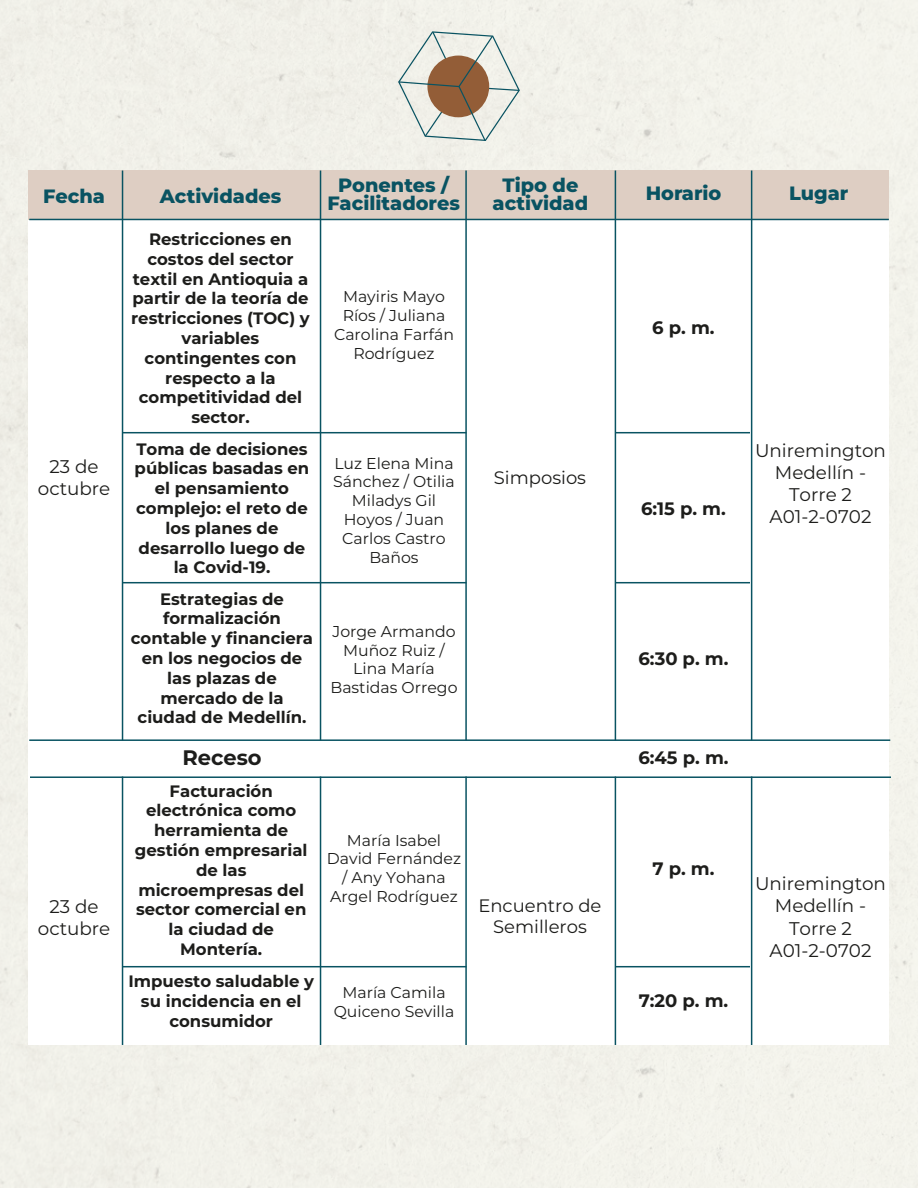
<style>
.page{position:relative;width:918px;height:1188px;background:#fff}
.page>*{position:absolute;margin:0;border:0;box-sizing:border-box;transform-origin:0 0}
.t1{font:700 21px "Montserrat";color:#1d1d1b}
.t2{font:800 19.2px/18.3px "Montserrat";color:#095362;text-align:center}
.t3{font:18.3px/22px "Montserrat";color:#1d1d1b;text-align:center}
.t4{font:700 18px "Montserrat";color:#1d1d1b}
.t5{font:18px/21.6px "Montserrat";color:#1d1d1b;text-align:center}
.t6{font:700 16.5px/19.8px "Montserrat";color:#1d1d1b;text-align:center}
.t7{font:15.75px/18.9px "Montserrat";color:#1d1d1b;text-align:center}
</style>
<div class="page">
<div style="left:28px;top:170px;width:862px;height:50px;background:#decec3"></div>
<hr style="left:29px;top:219px;width:860px;height:1px;background:#095362">
<hr style="left:122px;top:432px;width:344px;height:1px;background:#095362">
<hr style="left:320px;top:171px;width:1px;height:569px;background:#095362">
<hr style="left:122px;top:171px;width:1px;height:569px;background:#095362">
<hr style="left:465px;top:171px;width:2px;height:569px;background:#095362">
<hr style="left:615px;top:171px;width:1px;height:569px;background:#095362">
<hr style="left:751px;top:171px;width:1px;height:569px;background:#095362">
<hr style="left:320px;top:777px;width:1px;height:268px;background:#095362">
<hr style="left:122px;top:777px;width:1px;height:268px;background:#095362">
<hr style="left:465px;top:777px;width:2px;height:268px;background:#095362">
<hr style="left:615px;top:777px;width:1px;height:268px;background:#095362">
<hr style="left:751px;top:777px;width:1px;height:268px;background:#095362">
<hr style="left:616px;top:432px;width:134px;height:1px;background:#095362">
<hr style="left:122px;top:582px;width:344px;height:1px;background:#095362">
<hr style="left:616px;top:582px;width:134px;height:1px;background:#095362">
<hr style="left:122px;top:966px;width:344px;height:1px;background:#095362">
<hr style="left:616px;top:966px;width:134px;height:1px;background:#095362">
<hr style="left:29px;top:739px;width:861px;height:2px;background:#095362">
<hr style="left:30px;top:776px;width:861px;height:2px;background:#095362">
<svg style="left:398px;top:31px;width:122px;height:110px;background:#cfc7ba"></svg>
<p class="t2" style="left:43px;top:186px;width:63px">Fecha</p>
<p class="t2" style="left:160px;top:186px;width:123px">Actividades</p>
<p class="t2" style="left:327px;top:175px;width:134px">Ponentes /<br>Facilitadores</p>
<p class="t2" style="left:493px;top:175px;width:97px">Tipo de actividad</p>
<p class="t2" style="left:646px;top:183px;width:77px">Horario</p>
<p class="t6" style="left:131px;top:228px;width:180px">Restricciones en costos del sector textil en Antioquia a partir de la teoría de restricciones (TOC) y variables contingentes con respecto a la competitividad del sector.</p>
<p class="t7" style="left:334px;top:287px;width:121px">Mayiris Mayo<br>Ríos / Juliana<br>Carolina Farfán<br>Rodríguez</p>
<p class="t4" style="left:652px;top:314px;width:64px">6 p. m.</p>
<p class="t3" style="left:38px;top:455px;width:74px">23 de octubre</p>
<p class="t3" style="left:38px;top:895px;width:74px">23 de octubre</p>
<p class="t6" style="left:135px;top:438px;width:176px">Toma de decisiones públicas basadas en el pensamiento complejo: el reto de los planes de desarrollo luego de la Covid-19.</p>
<p class="t6" style="left:131px;top:588px;width:184px">Estrategias de formalización contable y financiera en los negocios de las plazas de mercado de la ciudad de Medellín.</p>
<p class="t1" style="left:182px;top:742px;width:81px">Receso</p>
<p class="t6" style="left:135px;top:780px;width:174px">Facturación electrónica como herramienta de gestión empresarial de las microempresas del sector comercial en la ciudad de<br>Montería.</p>
<p class="t6" style="left:129px;top:970px;width:187px">Impuesto saludable y su incidencia en el consumidor</p>
<p class="t7" style="left:333px;top:453px;width:123px">Luz Elena Mina<br>Sánchez / Otilia<br>Miladys Gil<br>Hoyos / Juan<br>Carlos Castro<br>Baños</p>
<p class="t7" style="left:331px;top:621px;width:129px">Jorge Armando<br>Muñoz Ruiz /<br>Lina María<br>Bastidas Orrego</p>
<p class="t5" style="left:494px;top:466px;width:94px">Simposios</p>
<p class="t7" style="left:327px;top:830px;width:136px">María Isabel<br>David Fernández / Any Yohana<br>Argel Rodríguez</p>
<p class="t5" style="left:478px;top:894px;width:125px">Encuentro de<br>Semilleros</p>
<p class="t4" style="left:641px;top:496px;width:86px">6:15 p. m.</p>
<p class="t4" style="left:639px;top:646px;width:91px">6:30 p. m.</p>
<p class="t4" style="left:638px;top:745px;width:92px">6:45 p. m.</p>
<p class="t4" style="left:652px;top:856px;width:64px">7 p. m.</p>
<p class="t7" style="left:334px;top:983px;width:122px">María Camila<br>Quiceno Sevilla</p>
<p class="t4" style="left:639px;top:988px;width:91px">7:20 p. m.</p>
<p class="t2" style="left:789px;top:183px;width:61px">Lugar</p>
<p class="t3" style="left:755px;top:438px;width:132px">Uniremington<br>Medellín -<br>Torre 2<br>A01-2-0702</p>
<p class="t3" style="left:755px;top:872px;width:132px">Uniremington<br>Medellín -<br>Torre 2<br>A01-2-0702</p>
</div>
